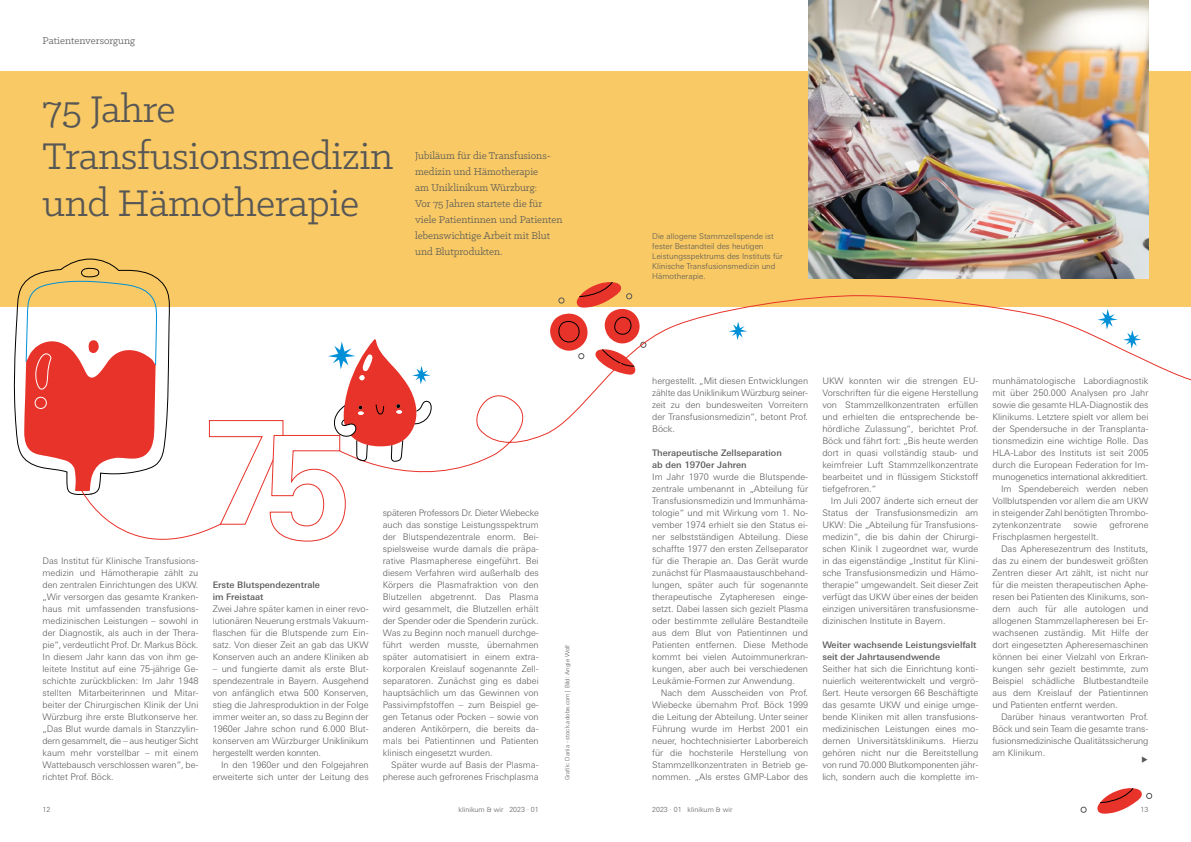
<style>
.page{position:relative;width:1191px;height:842px;background:#fff}
.page>*{position:absolute;margin:0;border:0;box-sizing:border-box;transform-origin:0 0}
.t1{font:42px/47px "Klinic Slab";letter-spacing:-.01em;color:#575756}
.t2{font:11px/16px "Klinic Slab";color:#575756}
.t3{font:300 9px/12px "Univers Next Pro";color:#575756;text-align:justify}
.t4{font:500 9px/12px "Univers Next Pro";color:#575756}
.t5{font:300 8px/10px "Univers Next Pro";color:#575756}
.t6{font:300 7px "Univers Next Pro";color:#575756}
.t7{font:300 6px "Univers Next Pro";color:#575756}
</style>
<div class="page">
<div style="left:0;top:71px;width:1191px;height:235px;background:#f8c965"></div>
<img style="left:808px;top:0;width:340px;height:279px">
<svg style="left:1080px;top:807px;width:6px;height:5px"></svg>
<svg style="left:1097px;top:788px;width:55px;height:26px"></svg>
<svg style="left:581px;top:282px;width:51px;height:13px"></svg>
<svg style="left:432px;top:295px;width:759px;height:177px"></svg>
<svg style="left:14px;top:258px;width:418px;height:284px"></svg>
<p class="t2" style="left:43px;top:32px;width:94px">Patientenversorgung</p>
<h1 class="t1" style="left:43px;top:85px;width:352px">75 Jahre<br>Transfusionsmedizin und Hämotherapie</h1>
<p class="t2" style="left:415px;top:148px;width:149px">Jubiläum für die Transfusions&shy;medizin und Hämotherapie<br>am Uniklinikum Würzburg:<br>Vor 75 Jahren startete die für viele Patientinnen und Patienten lebenswichtige Arbeit mit Blut und Blutprodukten.</p>
<p class="t3" style="left:43px;top:555px;width:157px">Das Institut für Klinische Transfusions&shy;medizin und Hämotherapie zählt zu den zentralen Einrichtungen des UKW. „Wir versorgen das gesamte Kranken&shy;haus mit umfassenden transfusions&shy;medizinischen Leistungen – sowohl in der Diagnostik, als auch in der Thera&shy;pie“, verdeutlicht Prof. Dr. Markus Böck.<br>In diesem Jahr kann das von ihm ge&shy;leitete Institut auf eine 75-jährige Ge&shy;schichte zurückblicken: Im Jahr 1948 stellten Mitarbeiterinnen und Mitar&shy;beiter der Chirurgischen Klinik der Uni Würzburg ihre erste Blutkonserve her. „Das Blut wurde damals in Stanzzylin&shy;dern gesammelt, die – aus heutiger Sicht kaum mehr vorstellbar – mit einem Wattebausch verschlossen waren“, be&shy;richtet Prof. Böck.</p>
<p class="t4" style="left:213px;top:579px;width:109px">Erste Blutspendezentrale im Freistaat</p>
<p class="t3" style="left:213px;top:603px;width:157px">Zwei Jahre später kamen in einer revo&shy;lutionären Neuerung erstmals Vakuum&shy;flaschen für die Blutspende zum Ein&shy;satz. Von dieser Zeit an gab das UKW Konserven auch an andere Kliniken ab</p>
<p class="t3" style="left:213px;top:663px;width:157px">– und fungierte damit als erste Blut&shy;spendezentrale in Bayern. Ausgehend von anfänglich etwa 500 Konserven, stieg die Jahresproduktion in der Folge immer weiter an, so dass zu Beginn der 1960er Jahre schon rund 6.000 Blut&shy;konserven am Würzburger Uniklinikum hergestellt werden konnten.</p>
<p class="t3" style="left:213px;top:759px;width:157px;text-align:right">In den 1960er und den Folgejahren erweiterte sich unter der Leitung des</p>
<p class="t3" style="left:383px;top:507px;width:157px">späteren Professors Dr. Dieter Wiebecke auch das sonstige Leistungsspektrum der Blutspendezentrale enorm. Bei&shy;spielsweise wurde damals die präpa&shy;rative Plasmapherese eingeführt. Bei diesem Verfahren wird außerhalb des Körpers die Plasmafraktion von den Blutzellen abgetrennt. Das Plasma wird gesammelt, die Blutzellen erhält der Spender oder die Spenderin zurück.<br>Was zu Beginn noch manuell durchge&shy;führt werden musste, übernahmen später automatisiert in einem extra&shy;korporalen Kreislauf sogenannte Zell&shy;separatoren. Zunächst ging es dabei hauptsächlich um das Gewinnen von Passivimpfstoffen – zum Beispiel ge&shy;gen Tetanus oder Pocken – sowie von anderen Antikörpern, die bereits da&shy;mals bei Patientinnen und Patienten klinisch eingesetzt wurden.</p>
<p class="t3" style="left:383px;top:759px;width:157px;text-align:right">Später wurde auf Basis der Plasma&shy;pherese auch gefrorenes Frischplasma</p>
<p class="t7" style="left:564px;top:780px;width:137px;rotate:-90deg">Grafik: Dariia - stock.adobe.com | Bild: Angie Wolf</p>
<p class="t5" style="left:652px;top:231px;width:132px">Die allogene Stammzellspende ist fester Bestandteil des heutigen<br>Leistungsspektrums des Instituts für<br>Klinische Transfusionsmedizin und<br>Hämotherapie.</p>
<p class="t3" style="left:652px;top:375px;width:157px">hergestellt. „Mit diesen Entwicklungen zählte das Uniklinikum Würzburg seiner&shy;zeit zu den bundesweiten Vorreitern der Transfusionsmedizin“, betont Prof.<br>Böck.</p>
<p class="t4" style="left:652px;top:447px;width:131px">Therapeutische Zellseparation ab den 1970er Jahren</p>
<p class="t3" style="left:652px;top:471px;width:157px">Im Jahr 1970 wurde die Blutspende&shy;zentrale umbenannt in „Abteilung für Transfusionsmedizin und Immunhäma&shy;tologie“ und mit Wirkung vom 1. No&shy;vember 1974 erhielt sie den Status ei&shy;ner selbstständigen Abteilung. Diese schaffte 1977 den ersten Zellseparator für die Therapie an. Das Gerät wurde zunächst für Plasmaaustauschbehand&shy;lungen, später auch für sogenannte therapeutische Zytapheresen einge&shy;setzt. Dabei lassen sich gezielt Plasma oder bestimmte zelluläre Bestandteile aus dem Blut von Patientinnen und Patienten entfernen. Diese Methode kommt bei vielen Autoimmunerkran&shy;kungen, aber auch bei verschiedenen Leukämie-Formen zur Anwendung.</p>
<p class="t3" style="left:652px;top:687px;width:157px;text-indent:9px">Nach dem Ausscheiden von Prof.<br>Wiebecke übernahm Prof. Böck 1999 die Leitung der Abteilung. Unter seiner Führung wurde im Herbst 2001 ein neuer, hochtechnisierter Laborbereich für die hochsterile Herstellung von Stammzellkonzentraten in Betrieb ge&shy;nommen. „Als erstes GMP-Labor des</p>
<p class="t3" style="left:822px;top:375px;width:157px">UKW konnten wir die strengen EU-Vorschriften für die eigene Herstellung von Stammzellkonzentraten erfüllen und erhielten die entsprechende be&shy;hördliche Zulassung“, berichtet Prof.<br>Böck und fährt fort: „Bis heute werden dort in quasi vollständig staub- und keimfreier Luft Stammzellkonzentrate bearbeitet und in flüssigem Stickstoff tiefgefroren.“</p>
<p class="t3" style="left:822px;top:495px;width:157px;text-indent:9px">Im Juli 2007 änderte sich erneut der Status der Transfusionsmedizin am UKW: Die „Abteilung für Transfusions&shy;medizin“, die bis dahin der Chirurgi&shy;schen Klinik I zugeordnet war, wurde in das eigenständige „Institut für Klini&shy;sche Transfusionsmedizin und Hämo&shy;therapie“ umgewandelt. Seit dieser Zeit verfügt das UKW über eines der beiden einzigen universitären transfusionsme&shy;dizinischen Institute in Bayern.</p>
<p class="t4" style="left:822px;top:639px;width:156px">Weiter wachsende Leistungsvielfalt seit der Jahrtausendwende</p>
<p class="t3" style="left:822px;top:663px;width:157px">Seither hat sich die Einrichtung konti&shy;nuierlich weiterentwickelt und vergrö&shy;ßert. Heute versorgen 66 Beschäftigte das gesamte UKW und einige umge&shy;bende Kliniken mit allen transfusions&shy;medizinischen Leistungen eines mo&shy;dernen Universitätsklinikums. Hierzu gehören nicht nur die Bereitstellung von rund 70.000 Blutkomponenten jähr&shy;lich, sondern auch die komplette im-</p>
<p class="t3" style="left:992px;top:375px;width:157px">munhämatologische Labordiagnostik</p>
<p class="t3" style="left:992px;top:387px;width:157px">mit über 250.000 Analysen pro Jahr</p>
<p class="t3" style="left:992px;top:399px;width:157px">sowie die gesamte HLA-Diagnostik des</p>
<p class="t3" style="left:992px;top:411px;width:157px">Klinikums. Letztere spielt vor allem bei</p>
<p class="t3" style="left:992px;top:423px;width:157px">der Spendersuche in der Transplanta-</p>
<p class="t3" style="left:992px;top:435px;width:157px">tionsmedizin eine wichtige Rolle. Das</p>
<p class="t3" style="left:992px;top:447px;width:157px">HLA-Labor des Instituts ist seit 2005</p>
<p class="t3" style="left:992px;top:459px;width:157px">durch die European Federation for Im-</p>
<p class="t3" style="left:992px;top:471px;width:157px">munogenetics international akkreditiert.</p>
<p class="t3" style="left:1001px;top:483px;width:149px">Im Spendebereich werden neben</p>
<p class="t3" style="left:992px;top:495px;width:157px">Vollblutspenden vor allem die am UKW</p>
<p class="t3" style="left:992px;top:507px;width:157px">in steigender Zahl benötigten Thrombo-</p>
<p class="t3" style="left:992px;top:519px;width:70px">zytenkonzentrate</p>
<p class="t3" style="left:1073px;top:519px;width:25px">sowie</p>
<p class="t3" style="left:1109px;top:519px;width:41px">gefrorene</p>
<p class="t3" style="left:992px;top:531px;width:108px">Frischplasmen hergestellt.</p>
<p class="t3" style="left:1001px;top:543px;width:149px">Das Apheresezentrum des Instituts,</p>
<p class="t3" style="left:992px;top:555px;width:157px">das zu einem der bundesweit größten</p>
<p class="t3" style="left:992px;top:567px;width:157px">Zentren dieser Art zählt, ist nicht nur</p>
<p class="t3" style="left:992px;top:579px;width:157px">für die meisten therapeutischen Aphe-</p>
<p class="t3" style="left:992px;top:591px;width:157px">resen bei Patienten des Klinikums, son-</p>
<p class="t3" style="left:992px;top:603px;width:157px">dern auch für alle autologen und</p>
<p class="t3" style="left:992px;top:615px;width:157px">allogenen Stammzellapheresen bei Er-</p>
<p class="t3" style="left:992px;top:627px;width:157px">wachsenen zuständig. Mit Hilfe der</p>
<p class="t3" style="left:992px;top:639px;width:157px">dort eingesetzten Apheresemaschinen</p>
<p class="t3" style="left:992px;top:651px;width:157px">können bei einer Vielzahl von Erkran-</p>
<p class="t3" style="left:992px;top:663px;width:157px">kungen sehr gezielt bestimmte, zum</p>
<p class="t3" style="left:992px;top:675px;width:157px">Beispiel schädliche Blutbestandteile</p>
<p class="t3" style="left:992px;top:687px;width:157px">aus dem Kreislauf der Patientinnen</p>
<p class="t3" style="left:992px;top:699px;width:127px">und Patienten entfernt werden.</p>
<p class="t3" style="left:1001px;top:711px;width:149px">Darüber hinaus verantworten Prof.</p>
<p class="t3" style="left:992px;top:723px;width:157px">Böck und sein Team die gesamte trans-</p>
<p class="t3" style="left:992px;top:735px;width:157px">fusionsmedizinische Qualitätssicherung</p>
<p class="t3" style="left:992px;top:747px;width:54px">am Klinikum.</p>
<p class="t6" style="left:43px;top:805px;width:9px">12</p>
<p class="t6" style="left:458px;top:805px;width:82px">klinikum &amp; wir 2023 · 01</p>
<p class="t6" style="left:652px;top:805px;width:82px">2023 · 01 klinikum &amp; wir</p>
<p class="t6" style="left:1140px;top:805px;width:9px">13</p>
</div>
